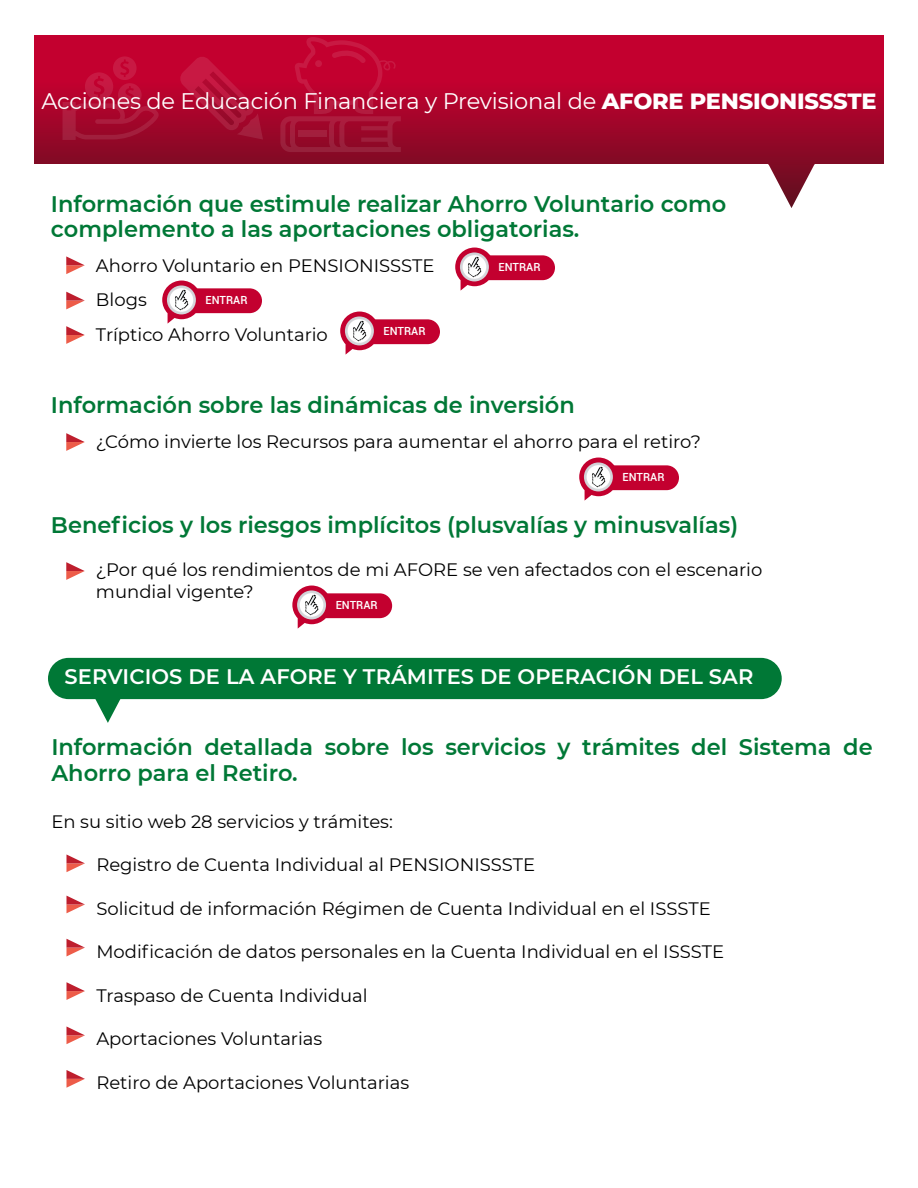
<style>
.page{position:relative;width:918px;height:1188px;background:#fff}
.page>*{position:absolute;margin:0;border:0;box-sizing:border-box;transform-origin:0 0}
.t1{font:600 22.5px/25.5px "Montserrat";color:#007836}
.t2{font:22.5px "Montserrat";letter-spacing:-.01em;color:#fff}
.t3{font:600 21px "Montserrat";letter-spacing:.005em;color:#fff}
.t4{font:18px/34.5px "Montserrat";color:#000}
.t5{font:500 11.25px "Roboto";color:#fff}
.s1{font-weight:800}
.s2{font-style:inherit}
</style>
<div class="page">
<div style="left:48px;top:658px;width:734px;height:41px;background:#007836;border-radius:21px"></div>
<svg style="left:92px;top:699px;width:31px;height:24px"></svg>
<svg style="left:66px;top:256px;width:19px;height:18px"></svg>
<svg style="left:66px;top:292px;width:19px;height:17px"></svg>
<svg style="left:66px;top:326px;width:19px;height:18px"></svg>
<svg style="left:66px;top:433px;width:19px;height:18px"></svg>
<svg style="left:66px;top:562px;width:19px;height:18px"></svg>
<svg style="left:66px;top:854px;width:19px;height:18px"></svg>
<svg style="left:66px;top:896px;width:19px;height:17px"></svg>
<svg style="left:66px;top:939px;width:19px;height:17px"></svg>
<svg style="left:66px;top:982px;width:19px;height:18px"></svg>
<svg style="left:66px;top:1026px;width:19px;height:18px"></svg>
<svg style="left:66px;top:1070px;width:19px;height:18px"></svg>
<div style="left:470px;top:255px;width:85px;height:25px;background:#c3002f;border-radius:12px"></div>
<svg style="left:455px;top:248px;width:39px;height:43px"></svg>
<div style="left:177px;top:288px;width:85px;height:25px;background:#c3002f;border-radius:12px"></div>
<svg style="left:162px;top:281px;width:39px;height:43px"></svg>
<div style="left:355px;top:319px;width:85px;height:25px;background:#c3002f;border-radius:12px"></div>
<svg style="left:340px;top:312px;width:39px;height:43px"></svg>
<div style="left:307px;top:593px;width:85px;height:25px;background:#c3002f;border-radius:12px"></div>
<svg style="left:292px;top:586px;width:39px;height:43px"></svg>
<div style="left:594px;top:465px;width:85px;height:25px;background:#c3002f;border-radius:12px"></div>
<svg style="left:579px;top:458px;width:39px;height:43px"></svg>
<div style="left:34px;top:36px;width:850px;height:127px;background:linear-gradient(to bottom,#d20031,#890926)"></div>
<svg style="left:280px;top:37px;width:121px;height:115px;background:#b30931"></svg>
<div style="left:298px;top:131px;width:29px;height:6px;background:#a21f3d"></div>
<svg style="left:63px;top:56px;width:96px;height:84px;background:#b40a33"></svg>
<svg style="left:180px;top:57px;width:83px;height:83px;background:#b20b32"></svg>
<svg style="left:764px;top:163px;width:55px;height:45px"></svg>
<p class="t2" style="left:41px;top:85px;width:837px">Acciones de Educación Financiera y Previsional de <span class="s1">AFORE PENSIONISSSTE</span></p>
<p class="t1" style="left:51px;top:190px;width:677px">Información que estimule realizar Ahorro Voluntario como complemento a las aportaciones obligatorias.</p>
<p class="t4" style="left:96px;top:247px;width:340px">Ahorro Voluntario en PENSIONISSSTE<br>Blogs<br>Tríptico Ahorro Voluntario</p>
<p class="t5" style="left:499px;top:259px;width:43px">ENTRAR</p>
<p class="t5" style="left:206px;top:292px;width:43px">ENTRAR</p>
<p class="t5" style="left:384px;top:323px;width:43px">ENTRAR</p>
<p class="t1" style="left:51px;top:391px;width:525px">Información sobre las dinámicas de inversión</p>
<p class="t4" style="left:96px;top:423px;width:606px">¿Cómo invierte los Recursos para aumentar el ahorro para el retiro?</p>
<p class="t5" style="left:623px;top:469px;width:43px">ENTRAR</p>
<p class="t1" style="left:51px;top:511px;width:689px">Beneficios y los riesgos implícitos (plusvalías y minusvalías)</p>
<p class="t4" style="left:96px;top:559px;width:668px;line-height:21.6px">¿Por qué los rendimientos de mi AFORE se ven afectados con el escenario mundial vigente?</p>
<p class="t5" style="left:336px;top:597px;width:43px">ENTRAR</p>
<p class="t3" style="left:65px;top:662px;width:690px">SERVICIOS DE LA AFORE Y TRÁMITES DE OPERACIÓN DEL SAR</p>
<p class="t1" style="left:51px;top:733px;width:823px">Información detallada sobre los servicios y trámites del Sistema de<br>Ahorro para el Retiro.</p>
<p class="t4" style="left:51px;top:803px;width:343px">En su sitio web 28 servicios y trámites:</p>
<p class="t4" style="left:96px;top:847px;width:440px">Registro de Cuenta Individual al PENSIONISSSTE</p>
<p class="t4" style="left:96px;top:890px;width:616px">Solicitud de información Régimen de Cuenta Individual en el ISSSTE</p>
<p class="t4" style="left:96px;top:934px;width:629px">Modificación de datos personales en la Cuenta Individual en el ISSSTE</p>
<p class="t4" style="left:96px;top:977px;width:273px">Traspaso de Cuenta Individual</p>
<p class="t4" style="left:96px;top:1021px;width:227px">Aportaciones Voluntarias</p>
<p class="t4" style="left:96px;top:1064px;width:314px">Retiro de <span class="s2">A</span>portaciones Voluntarias</p>
</div>
